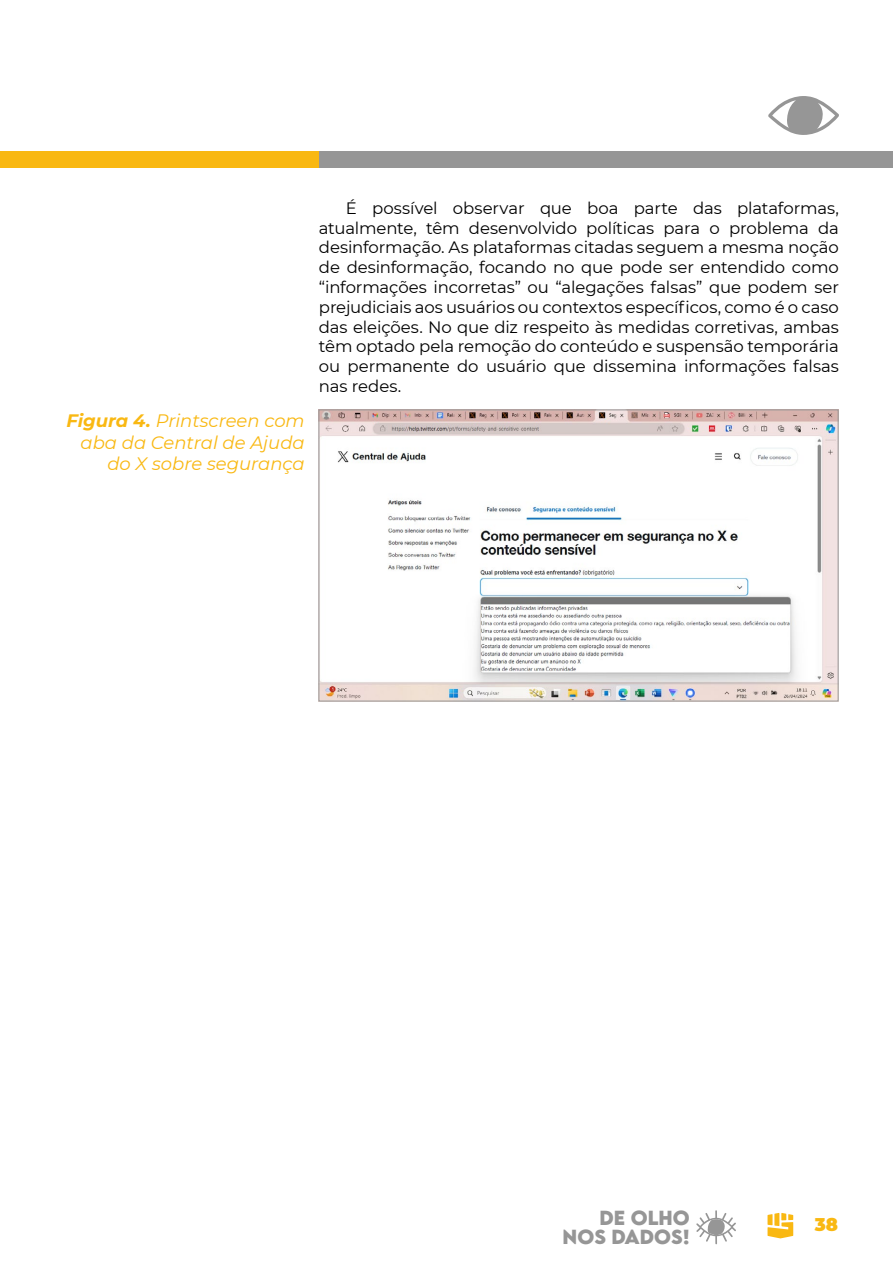
<style>
.page{position:relative;width:893px;height:1263px;background:#fff}
.page>*{position:absolute;margin:0;border:0;box-sizing:border-box;transform-origin:0 0}
.t1{font:700 18.15px/18.8px "LEMONMILK";color:#969696;text-align:right}
.t2{font:italic 18px/21.6px "Montserrat";color:#f9b812;text-align:right}
.t3{font:900 18px "Montserrat";color:#f9b812}
.t4{font:16.5px/19.8px "Montserrat";letter-spacing:-.01em;color:#000;text-align:justify}
.s1{font-weight:700}
</style>
<div class="page">
<div style="left:319px;top:151px;width:573px;height:16px;background:#969696"></div>
<div style="left:0;top:151px;width:319px;height:16px;background:#f9b812"></div>
<svg style="left:696px;top:1210px;width:40px;height:34px"></svg>
<svg style="left:767px;top:1213px;width:26px;height:25px"></svg>
<svg style="left:768px;top:96px;width:71px;height:39px"></svg>
<img style="left:321px;top:412px;width:515px;height:287px">
<div style="left:319px;top:410px;width:519px;height:291px;border:1px solid #969696"></div>
<p class="t2" style="left:67px;top:409px;width:240px"><span class="s1">Figura 4.</span> Printscreen com aba da Central de Ajuda do X sobre segurança</p>
<p class="t4" style="left:319px;top:197px;width:522px;text-indent:27px">É possível observar que boa parte das plataformas, atualmente, têm desenvolvido políticas para o problema da desinformação. As plataformas citadas seguem a mesma noção de desinformação, focando no que pode ser entendido como “informações incorretas” ou “alegações falsas” que podem ser prejudiciais aos usuários ou contextos específicos, como é o caso das eleições. No que diz respeito às medidas corretivas, ambas têm optado pela remoção do conteúdo e suspensão temporária ou permanente do usuário que dissemina informações falsas nas redes.</p>
<p class="t1" style="left:563px;top:1208px;width:129px">DE OLHO<br>NOS DADOS!</p>
<p class="t3" style="left:815px;top:1211px;width:25px">38</p>
</div>
